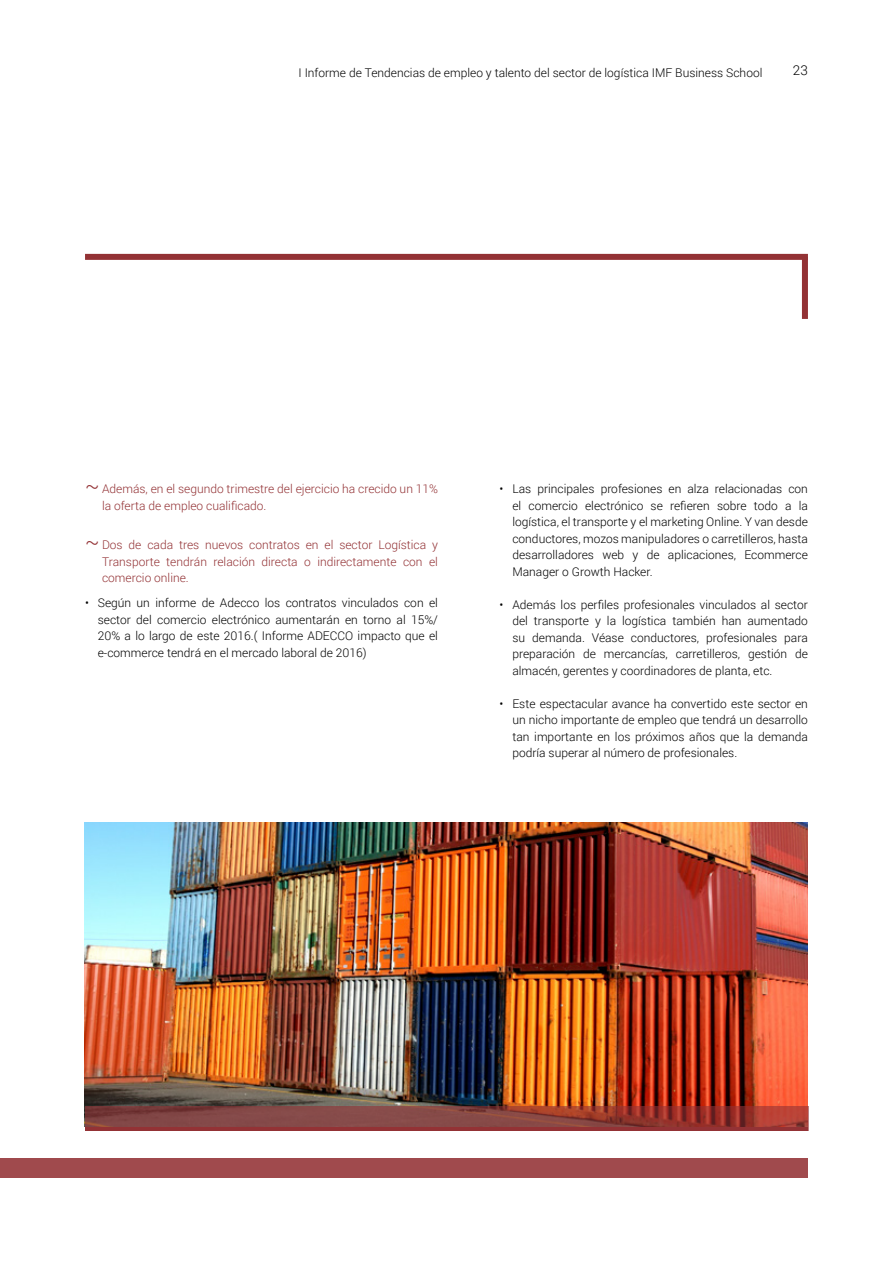
<style>
.page{position:relative;width:893px;height:1263px;background:#fff}
.page>*{position:absolute;margin:0;border:0;box-sizing:border-box;transform-origin:0 0}
.t1{font:300 13.5px "Roboto";color:#000}
.t2{font:300 12px/16.5px "Roboto";color:#000;text-align:justify}
.t3{font:300 12px/16.5px "Roboto";color:#933235}
.s1{font-size:21px}
</style>
<div class="page">
<img style="left:85px;top:823px;width:722px;height:283px">
<svg style="left:85px;top:1106px;width:724px;height:24px;background:#8c3f3b"></svg>
<div style="left:85px;top:254px;width:723px;height:6px;background:#933235"></div>
<div style="left:802px;top:257px;width:6px;height:62px;background:#933235"></div>
<div style="left:0;top:1159px;width:808px;height:19px;background:#a04a4d"></div>
<p class="t2" style="left:298px;top:64px;width:465px">I Informe de Tendencias de empleo y talento del sector de logística IMF Business School</p>
<p class="t1" style="left:793px;top:61px;width:16px">23</p>
<p class="t3" style="left:102px;top:480px;width:337px;text-indent:-17px"><span class="s1">~</span> Además, en el segundo trimestre del ejercicio ha crecido un 11% la oferta de empleo cualificado.</p>
<p class="t3" style="left:102px;top:536px;width:337px;text-align:justify;text-indent:-17px"><span class="s1">~</span> Dos de cada tres nuevos contratos en el sector Logística y Transporte tendrán relación directa o indirectamente con el comercio online.</p>
<p class="t2" style="left:98px;top:594px;width:342px;text-indent:-13px">• Según un informe de Adecco los contratos vinculados con el sector del comercio electrónico aumentarán en torno al 15%/ 20% a lo largo de este 2016.( Informe ADECCO impacto que el e-commerce tendrá en el mercado laboral de 2016)</p>
<p class="t2" style="left:512px;top:480px;width:297px;text-indent:-13px">• Las principales profesiones en alza relacionadas con el comercio electrónico se refieren sobre todo a la logística, el transporte y el marketing Online. Y van desde conductores, mozos manipuladores o carretilleros, hasta desarrolladores web y de aplicaciones, Ecommerce Manager o Growth Hacker.</p>
<p class="t2" style="left:512px;top:596px;width:297px;text-indent:-13px">• Además los perfiles profesionales vinculados al sector del transporte y la logística también han aumentado su demanda. Véase conductores, profesionales para preparación de mercancías, carretilleros, gestión de almacén, gerentes y coordinadores de planta, etc.</p>
<p class="t2" style="left:512px;top:695px;width:297px;text-indent:-13px">• Este espectacular avance ha convertido este sector en un nicho importante de empleo que tendrá un desarrollo tan importante en los próximos años que la demanda podría superar al número de profesionales.</p>
</div>
